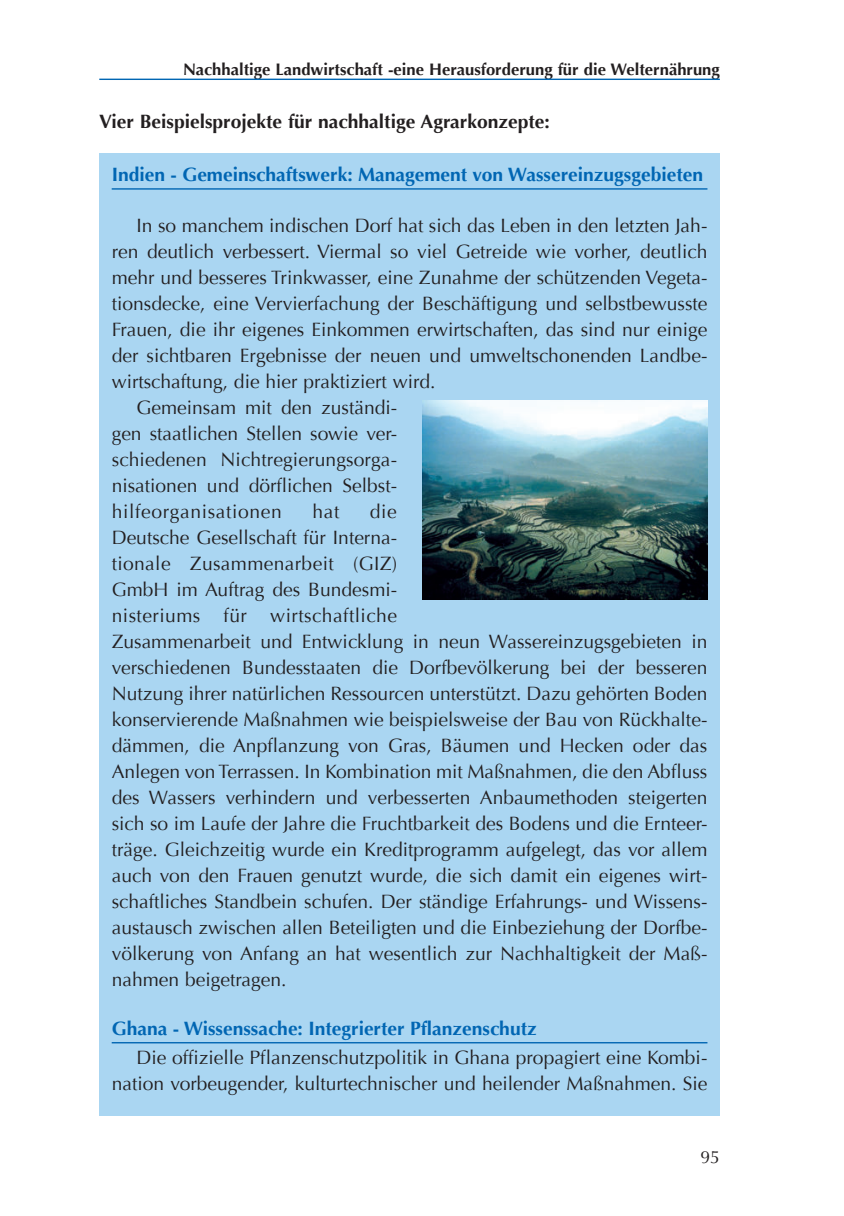
<style>
.page{position:relative;width:844px;height:1216px;background:#fff}
.page>*{position:absolute;margin:0;border:0;box-sizing:border-box;transform-origin:0 0}
.t1{font:19.25px/26.1px "Optima";color:#231f20}
.t2{font:700 19.25px "Optima";color:#0166b3}
.t3{font:700 19.25px "Optima";color:#231f20}
.t4{font:19.25px "Optima";letter-spacing:.035em;color:#231f20}
.t5{font:17.5px "Optima";color:#231f20}
.t6{font:700 16.62px "Optima";color:#231f20}
</style>
<div class="page">
<hr style="left:99px;top:79px;width:620px;height:1px;background:#0166b3">
<div style="left:99px;top:153px;width:620px;height:962px;background:#aad6f2"></div>
<hr style="left:112px;top:188px;width:595px;height:2px;background:#0166b3">
<hr style="left:112px;top:1041px;width:595px;height:2px;background:#0166b3">
<img style="left:422px;top:401px;width:285px;height:198px">
<p class="t6" style="left:183px;top:60px;width:538px">Nachhaltige Landwirtschaft -eine Herausforderung für die Welternährung</p>
<p class="t3" style="left:99px;top:111px;width:452px">Vier Beispielsprojekte für nachhaltige Agrarkonzepte:</p>
<p class="t2" style="left:112px;top:164px;width:592px">Indien - Gemeinschaftswerk: Management von Wassereinzugsgebieten</p>
<p class="t1" style="left:136px;top:213px;width:572px">In so manchem indischen Dorf hat sich das Leben in den letzten Jah-</p>
<p class="t1" style="left:112px;top:239px;width:597px">ren deutlich verbessert. Viermal so viel Getreide wie vorher, deutlich</p>
<p class="t1" style="left:112px;top:265px;width:597px">mehr und besseres Trinkwasser, eine Zunahme der schützenden Vegeta-</p>
<p class="t1" style="left:112px;top:291px;width:597px">tionsdecke, eine Vervierfachung der Beschäftigung und selbstbewusste</p>
<p class="t1" style="left:112px;top:317px;width:597px">Frauen, die ihr eigenes Einkommen erwirtschaften, das sind nur einige</p>
<p class="t1" style="left:112px;top:343px;width:597px">der sichtbaren Ergebnisse der neuen und umweltschonenden Landbe-</p>
<p class="t1" style="left:112px;top:369px;width:325px">wirtschaftung, die hier praktiziert wird.</p>
<p class="t1" style="left:136px;top:395px;width:262px">Gemeinsam mit den zuständi-</p>
<p class="t1" style="left:112px;top:421px;width:287px">gen staatlichen Stellen sowie ver-</p>
<p class="t1" style="left:112px;top:447px;width:287px">schiedenen Nichtregierungsorga-</p>
<p class="t1" style="left:112px;top:473px;width:287px">nisationen und dörflichen Selbst-</p>
<p class="t4" style="left:112px;top:501px;width:172px">hilfeorganisationen</p>
<p class="t1" style="left:312px;top:499px;width:28px">hat</p>
<p class="t1" style="left:112px;top:499px;width:597px;text-indent:258px">die<br>Deutsche Gesellschaft für Interna-<br>tionale Zusammenarbeit (GIZ)<br>GmbH im Auftrag des Bundesmi-<br>nisteriums für wirtschaftliche<br>Zusammenarbeit und Entwicklung in neun Wassereinzugsgebieten in verschiedenen Bundesstaaten die Dorfbevölkerung bei der besseren Nutzung ihrer natürlichen Ressourcen unterstützt. Dazu gehörten Boden konservierende Maßnahmen wie beispielsweise der Bau von Rückhalte&shy;dämmen, die Anpflanzung von Gras, Bäumen und Hecken oder das Anlegen von Terrassen. In Kombination mit Maßnahmen, die den Abfluss des Wassers verhindern und verbesserten Anbaumethoden steigerten sich so im Laufe der Jahre die Fruchtbarkeit des Bodens und die Ernteer&shy;träge. Gleichzeitig wurde ein Kreditprogramm aufgelegt, das vor allem auch von den Frauen genutzt wurde, die sich damit ein eigenes wirt&shy;schaftliches Standbein schufen. Der ständige Erfahrungs- und Wissens&shy;austausch zwischen allen Beteiligten und die Einbeziehung der Dorfbe&shy;völkerung von Anfang an hat wesentlich zur Nachhaltigkeit der Maß&shy;nahmen beigetragen.</p>
<p class="t2" style="left:112px;top:1017px;width:426px">Ghana - Wissenssache: Integrierter Pflanzenschutz</p>
<p class="t1" style="left:112px;top:1045px;width:597px;text-align:right">Die offizielle Pflanzenschutzpolitik in Ghana propagiert eine Kombi&shy;nation vorbeugender, kulturtechnischer und heilender Maßnahmen. Sie</p>
<p class="t5" style="left:700px;top:1147px;width:21px">95</p>
</div>
